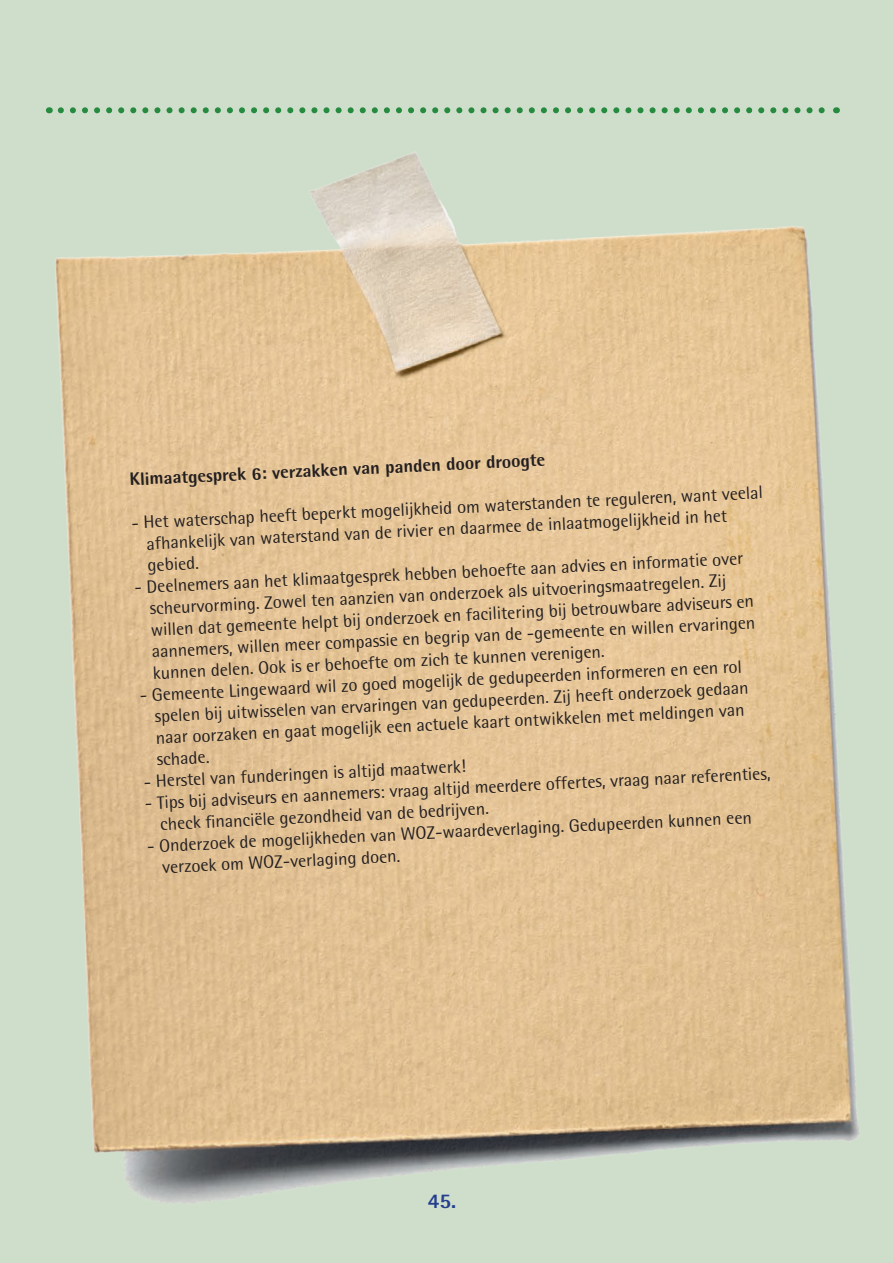
<style>
.page{position:relative;width:893px;height:1263px;background:#cfdecb}
.page>*{position:absolute;margin:0;border:0;box-sizing:border-box;transform-origin:0 0}
.t1{font:800 21px "Rotis Semi Sans Std";color:#253f8e}
.t2{font:18px/21.6px "Rotis Semi Sans Std";color:#231f20}
.t3{font:800 18px "Rotis Semi Sans Std";color:#231f20}
</style>
<div class="page">
<svg style="left:61px;top:107px;width:769px;height:6px;background:#8fbe95"></svg>
<div style="left:0;top:13px;width:12px;height:277px;background:#cfdecb"></div>
<img style="left:41px;top:113px;width:837px;height:1150px">
<p class="t3" style="left:129px;top:469px;width:418px;rotate:-3deg">Klimaatgesprek 6: verzakken van panden door droogte</p>
<p class="t2" style="left:145px;top:512px;width:620px;line-height:21px;text-indent:-14px;rotate:-3deg">- Het waterschap heeft beperkt mogelijkheid om waterstanden te reguleren, want veelal afhankelijk van waterstand van de rivier en daarmee de inlaatmogelijkheid in het gebied.</p>
<p class="t2" style="left:148px;top:577px;width:606px;text-indent:-14px;rotate:-3deg">- Deelnemers aan het klimaatgesprek hebben behoefte aan advies en informatie over scheurvorming. Zowel ten aanzien van onderzoek als uitvoeringsmaatregelen. Zij willen dat gemeente helpt bij onderzoek en facilitering bij betrouwbare adviseurs en aannemers, willen meer compassie en begrip van de -gemeente en willen ervaringen kunnen delen. Ook is er behoefte om zich te kunnen verenigen.</p>
<p class="t2" style="left:153px;top:685px;width:596px;line-height:21.1px;text-indent:-14px;rotate:-3deg">- Gemeente Lingewaard wil zo goed mogelijk de gedupeerden informeren en een rol spelen bij uitwisselen van ervaringen van gedupeerden. Zij heeft onderzoek gedaan naar oorzaken en gaat mogelijk een actuele kaart ontwikkelen met meldingen van schade.</p>
<p class="t2" style="left:143px;top:771px;width:324px;rotate:-3deg">- Herstel van funderingen is altijd maatwerk!</p>
<p class="t2" style="left:158px;top:793px;width:614px;line-height:21px;text-indent:-14px;rotate:-3deg">- Tips bij adviseurs en aannemers: vraag altijd meerdere offertes, vraag naar referenties, check fi nanciële gezondheid van de bedrijven.</p>
<p class="t2" style="left:161px;top:836px;width:593px;line-height:20.9px;text-indent:-14px;rotate:-3deg">- Onderzoek de mogelijkheden van WOZ-waardeverlaging. Gedupeerden kunnen een verzoek om WOZ-verlaging doen.</p>
<p class="t1" style="left:428px;top:1187px;width:30px">45.</p>
</div>
